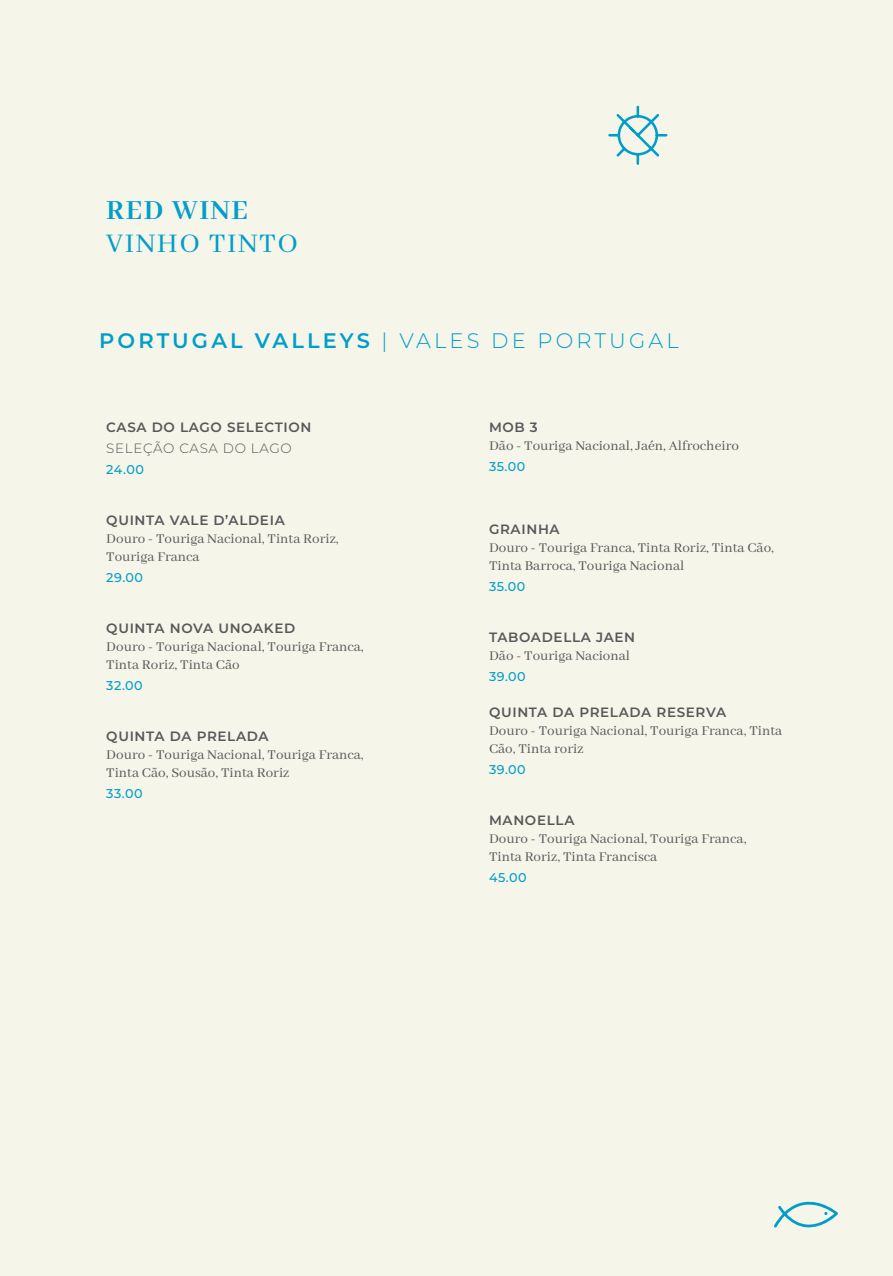
<style>
.page{position:relative;width:893px;height:1276px;background:#f6f5e9}
.page>*{position:absolute;margin:0;border:0;box-sizing:border-box;transform-origin:0 0}
.t1{font:30px "Abhaya Libre";letter-spacing:.05em;color:#009eca}
.t2{font:700 30px "Abhaya Libre";letter-spacing:.05em;color:#009eca}
.t3{font:300 21px "Montserrat";letter-spacing:.15em;color:#009eca}
.t4{font:15px/18px "Abhaya Libre";color:#57585a}
.t5{font:600 13.5px "Montserrat";letter-spacing:.05em;color:#57585a}
.t6{font:300 13.5px "Montserrat";letter-spacing:.05em;color:#57585a}
.t7{font:500 12.75px "Montserrat";letter-spacing:.04em;color:#009eca}
.s1{font-weight:600}
</style>
<div class="page">
<svg style="left:774px;top:1201px;width:64px;height:27px"></svg>
<svg style="left:608px;top:105px;width:60px;height:60px"></svg>
<h1 class="t2" style="left:106px;top:194px;width:143px">RED WINE</h1>
<h1 class="t1" style="left:106px;top:227px;width:193px">VINHO TINTO</h1>
<h2 class="t3" style="left:99px;top:326px;width:581px"><span class="s1">PORTUGAL VALLEYS</span> | VALES DE PORTUGAL</h2>
<p class="t5" style="left:106px;top:417px;width:207px">CASA DO LAGO SELECTION</p>
<p class="t6" style="left:106px;top:438px;width:187px">SELEÇÃO CASA DO LAGO</p>
<p class="t7" style="left:106px;top:460px;width:39px">24.00</p>
<p class="t5" style="left:106px;top:510px;width:180px">QUINTA VALE D’ALDEIA</p>
<p class="t4" style="left:106px;top:530px;width:234px">Douro - Touriga Nacional, Tinta Roriz,<br>Touriga Franca</p>
<p class="t7" style="left:106px;top:568px;width:38px">29.00</p>
<p class="t5" style="left:106px;top:618px;width:191px">QUINTA NOVA UNOAKED</p>
<p class="t4" style="left:106px;top:638px;width:259px">Douro - Touriga Nacional, Touriga Franca,<br>Tinta Roriz, Tinta Cão</p>
<p class="t7" style="left:106px;top:676px;width:38px">32.00</p>
<p class="t5" style="left:106px;top:726px;width:164px">QUINTA DA PRELADA</p>
<p class="t4" style="left:106px;top:746px;width:259px">Douro - Touriga Nacional, Touriga Franca,<br>Tinta Cão, Sousão, Tinta Roriz</p>
<p class="t7" style="left:106px;top:784px;width:38px">33.00</p>
<p class="t5" style="left:489px;top:417px;width:50px">MOB 3</p>
<p class="t4" style="left:489px;top:437px;width:251px">Dão - Touriga Nacional, Jaén, Alfrocheiro</p>
<p class="t7" style="left:489px;top:457px;width:38px">35.00</p>
<p class="t5" style="left:489px;top:519px;width:72px">GRAINHA</p>
<p class="t4" style="left:489px;top:539px;width:286px">Douro - Touriga Franca, Tinta Roriz, Tinta Cão,<br>Tinta Barroca, Touriga Nacional</p>
<p class="t7" style="left:489px;top:577px;width:38px">35.00</p>
<p class="t5" style="left:489px;top:627px;width:148px">TABOADELLA JAEN</p>
<p class="t4" style="left:489px;top:647px;width:143px">Dão - Touriga Nacional</p>
<p class="t7" style="left:489px;top:667px;width:38px">39.00</p>
<p class="t5" style="left:489px;top:702px;width:239px">QUINTA DA PRELADA RESERVA</p>
<p class="t4" style="left:489px;top:722px;width:295px">Douro - Touriga Nacional, Touriga Franca, Tinta<br>Cão, Tinta roriz</p>
<p class="t7" style="left:489px;top:760px;width:38px">39.00</p>
<p class="t5" style="left:489px;top:810px;width:87px">MANOELLA</p>
<p class="t4" style="left:489px;top:830px;width:259px">Douro - Touriga Nacional, Touriga Franca,<br>Tinta Roriz, Tinta Francisca</p>
<p class="t7" style="left:489px;top:868px;width:39px">45.00</p>
</div>
